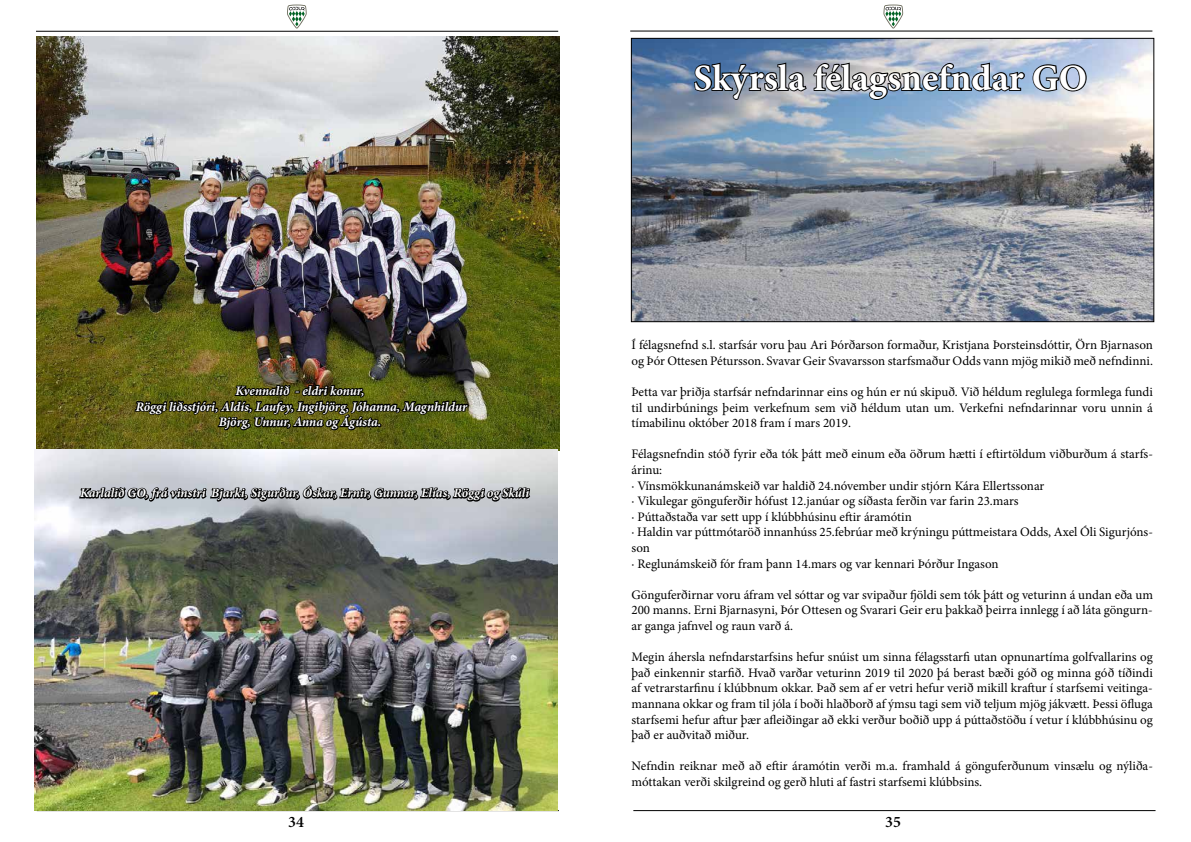
<style>
.page{position:relative;width:1191px;height:842px;background:#fff}
.page>*{position:absolute;margin:0;border:0;box-sizing:border-box;transform-origin:0 0}
.t1{font:700 37px "Minion Pro";color:#fff}
.t2{font:600 16px "Minion Pro";color:#000}
.t3{font:13px/15.6px "Minion Pro";color:#000}
.t4{font:italic 700 13px/15.6px "Minion Pro";letter-spacing:-.005em;color:#fff;text-align:center}
</style>
<div class="page">
<svg style="left:287px;top:4px;width:20px;height:25px"></svg>
<hr style="left:36px;top:31px;width:522px;height:1px;background:#000">
<svg style="left:883px;top:4px;width:20px;height:25px"></svg>
<hr style="left:630px;top:31px;width:522px;height:1px;background:#000">
<hr style="left:37px;top:810px;width:522px;height:1px;background:#000">
<hr style="left:633px;top:810px;width:522px;height:1px;background:#000">
<img style="left:36px;top:36px;width:523px;height:414px">
<svg style="left:133px;top:376px;width:337px;height:55px;background:#444611"></svg>
<img style="left:34px;top:449px;width:523px;height:362px">
<svg style="left:78px;top:484px;width:453px;height:23px;background:#828589"></svg>
<img style="left:633px;top:40px;width:519px;height:280px">
<div style="left:631px;top:38px;width:523px;height:284px;border:1px solid #000"></div>
<svg style="left:693px;top:61px;width:332px;height:40px;background:#6f7b8c"></svg>
<svg style="left:1031px;top:63px;width:56px;height:29px;background:#758396"></svg>
<p class="t4" style="left:136px;top:383px;width:333px">Kvennalið - eldri konur,<br>Röggi liðsstjóri, Aldís, Laufey, Ingibjörg, Jóhanna, Magnhildur<br>Björg, Unnur, Anna og Ágústa.</p>
<p class="t4" style="left:80px;top:485px;width:450px">Karlalið GO, frá vinstri Bjarki, Sigurður, Óskar, Ernir, Gunnar, Elías, Röggi og Skúli</p>
<h1 class="t1" style="left:693px;top:52px;width:395px">Skýrsla félagsnefndar GO</h1>
<p class="t3" style="left:631px;top:337px;width:523px">Í félagsnefnd s.l. starfsár voru þau Ari Þórðarson formaður, Kristjana Þorsteinsdóttir, Örn Bjarnason og Þór Ottesen Pétursson. Svavar Geir Svavarsson starfsmaður Odds vann mjög mikið með nefndinni.</p>
<p class="t3" style="left:631px;top:384px;width:523px;text-align:justify">Þetta var þriðja starfsár nefndarinnar eins og hún er nú skipuð. Við héldum reglulega formlega fundi til undirbúnings þeim verkefnum sem við héldum utan um. Verkefni nefndarinnar voru unnin á tímabilinu október 2018 fram í mars 2019.</p>
<p class="t3" style="left:631px;top:446px;width:523px">Félagsnefndin stóð fyrir eða tók þátt með einum eða öðrum hætti í eftirtöldum viðburðum á starfs&shy;árinu:<br>· Vínsmökkunanámskeið var haldið 24.nóvember undir stjórn Kára Ellertssonar<br>· Vikulegar gönguferðir hófust 12.janúar og síðasta ferðin var farin 23.mars<br>· Púttaðstaða var sett upp í klúbbhúsinu eftir áramótin<br>· Haldin var púttmótaröð innanhúss 25.febrúar með krýningu púttmeistara Odds, Axel Óli Sigurjóns&shy;son<br>· Reglunámskeið fór fram þann 14.mars og var kennari Þórður Ingason</p>
<p class="t3" style="left:631px;top:587px;width:523px;text-align:justify">Gönguferðirnar voru áfram vel sóttar og var svipaður fjöldi sem tók þátt og veturinn á undan eða um 200 manns. Erni Bjarnasyni, Þór Ottesen og Svarari Geir eru þakkað þeirra innlegg í að láta göngurn&shy;ar ganga jafnvel og raun varð á.</p>
<p class="t3" style="left:631px;top:649px;width:523px;text-align:justify">Megin áhersla nefndarstarfsins hefur snúist um sinna félagsstarfi utan opnunartíma golfvallarins og það einkennir starfið. Hvað varðar veturinn 2019 til 2020 þá berast bæði góð og minna góð tíðindi af vetrarstarfinu í klúbbnum okkar. Það sem af er vetri hefur verið mikill kraftur í starfsemi veitinga&shy;mannana okkar og fram til jóla í boði hlaðborð af ýmsu tagi sem við teljum mjög jákvætt. Þessi öfluga starfsemi hefur aftur þær afleiðingar að ekki verður boðið upp á púttaðstöðu í vetur í klúbbhúsinu og það er auðvitað miður.</p>
<p class="t3" style="left:631px;top:758px;width:523px">Nefndin reiknar með að eftir áramótin verði m.a. framhald á gönguferðunum vinsælu og nýliða&shy;móttakan verði skilgreind og gerð hluti af fastri starfsemi klúbbsins.</p>
<p class="t2" style="left:288px;top:810px;width:17px">34</p>
<p class="t2" style="left:885px;top:810px;width:17px">35</p>
</div>
